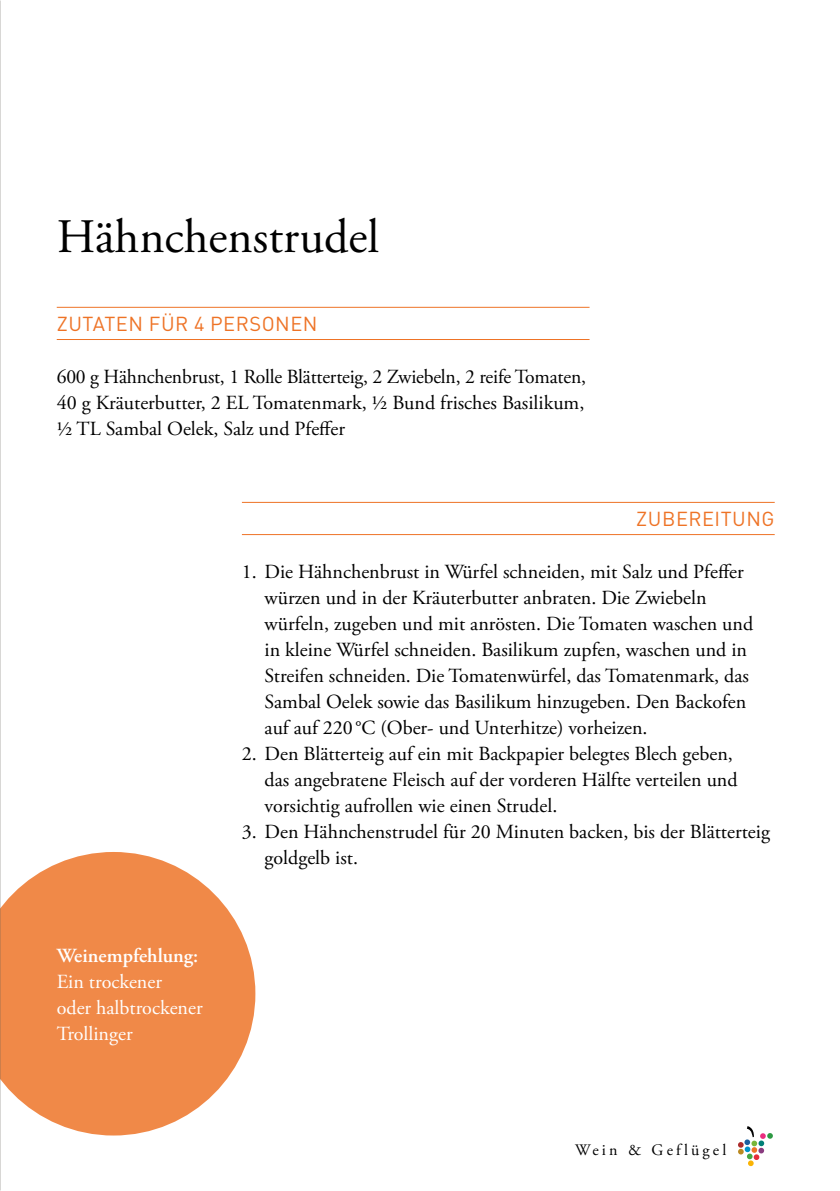
<style>
.page{position:relative;width:840px;height:1191px;background:#fff}
.page>*{position:absolute;margin:0;border:0;box-sizing:border-box;transform-origin:0 0}
.t1{font:48px "Adobe Garamond Pro";color:#000}
.t2{font:20px/26px "Adobe Garamond Pro";color:#000}
.t3{font:20px/26px "Adobe Garamond Pro";color:#fff}
.t4{font:20px "DIN Pro";letter-spacing:.025em;color:#ee7326}
.t5{font:600 20px "Adobe Garamond Pro";color:#fff}
.t6{font:16px "Adobe Garamond Pro";letter-spacing:.2em;color:#000}
</style>
<div class="page">
<svg style="left:757px;top:1140px;width:7px;height:6px"></svg>
<div style="left:757px;top:1147px;width:7px;height:6px;background:#893b7f;border-radius:2px"></div>
<svg style="left:750px;top:1140px;width:7px;height:6px"></svg>
<svg style="left:743px;top:1139px;width:7px;height:6px"></svg>
<svg style="left:766px;top:1132px;width:6px;height:7px"></svg>
<svg style="left:737px;top:1141px;width:6px;height:7px"></svg>
<svg style="left:737px;top:1146px;width:22px;height:20px"></svg>
<svg style="left:747px;top:1126px;width:18px;height:13px"></svg>
<hr style="left:242px;top:502px;width:532px;height:1px;background:#ee7326">
<hr style="left:242px;top:534px;width:532px;height:1px;background:#ee7326">
<svg style="left:1px;top:852px;width:254px;height:283px;fill:#f08948"></svg>
<hr style="left:57px;top:307px;width:532px;height:1px;background:#ee7326">
<hr style="left:57px;top:339px;width:532px;height:1px;background:#ee7326">
<img style="left:0;top:0;width:1px;height:1191px">
<h1 class="t1" style="left:57px;top:208px;width:324px">Hähnchenstrudel</h1>
<p class="t4" style="left:57px;top:307px;width:262px">ZUTATEN FÜR 4 PERSONEN</p>
<p class="t2" style="left:57px;top:364px;width:530px;text-align:justify">600 g Hähnchenbrust, 1 Rolle Blätterteig, 2 Zwiebeln, 2 reife Tomaten, 40 g Kräuterbutter, 2 EL Tomatenmark, ½ Bund frisches Basilikum, ½ TL Sambal Oelek, Salz und Pfeffer</p>
<p class="t5" style="left:57px;top:944px;width:143px">Weinempfehlung:</p>
<p class="t3" style="left:57px;top:969px;width:147px">Ein trockener<br>oder halbtrockener<br>Trollinger</p>
<p class="t4" style="left:636px;top:502px;width:140px">ZUBEREITUNG</p>
<p class="t2" style="left:264px;top:559px;width:490px;text-indent:-23px">1. Die Hähnchenbrust in Würfel schneiden, mit Salz und Pfeffer würzen und in der Kräuterbutter anbraten. Die Zwiebeln würfeln, zugeben und mit anrösten. Die Tomaten waschen und in kleine Würfel schneiden. Basilikum zupfen, waschen und in Streifen schneiden. Die Tomatenwürfel, das Tomatenmark, das Sambal Oelek sowie das Basilikum hinzugeben. Den Backofen auf auf 220 °C (Ober- und Unterhitze) vorheizen.</p>
<p class="t2" style="left:264px;top:741px;width:474px;text-indent:-23px">2. Den Blätterteig auf ein mit Backpapier belegtes Blech geben, das angebratene Fleisch auf der vorderen Hälfte verteilen und vorsichtig aufrollen wie einen Strudel.</p>
<p class="t2" style="left:264px;top:819px;width:506px;text-indent:-23px">3. Den Hähnchenstrudel für 20 Minuten backen, bis der Blätterteig goldgelb ist.</p>
<p class="t6" style="left:574px;top:1140px;width:153px">Wein &amp; Geflügel</p>
</div>
